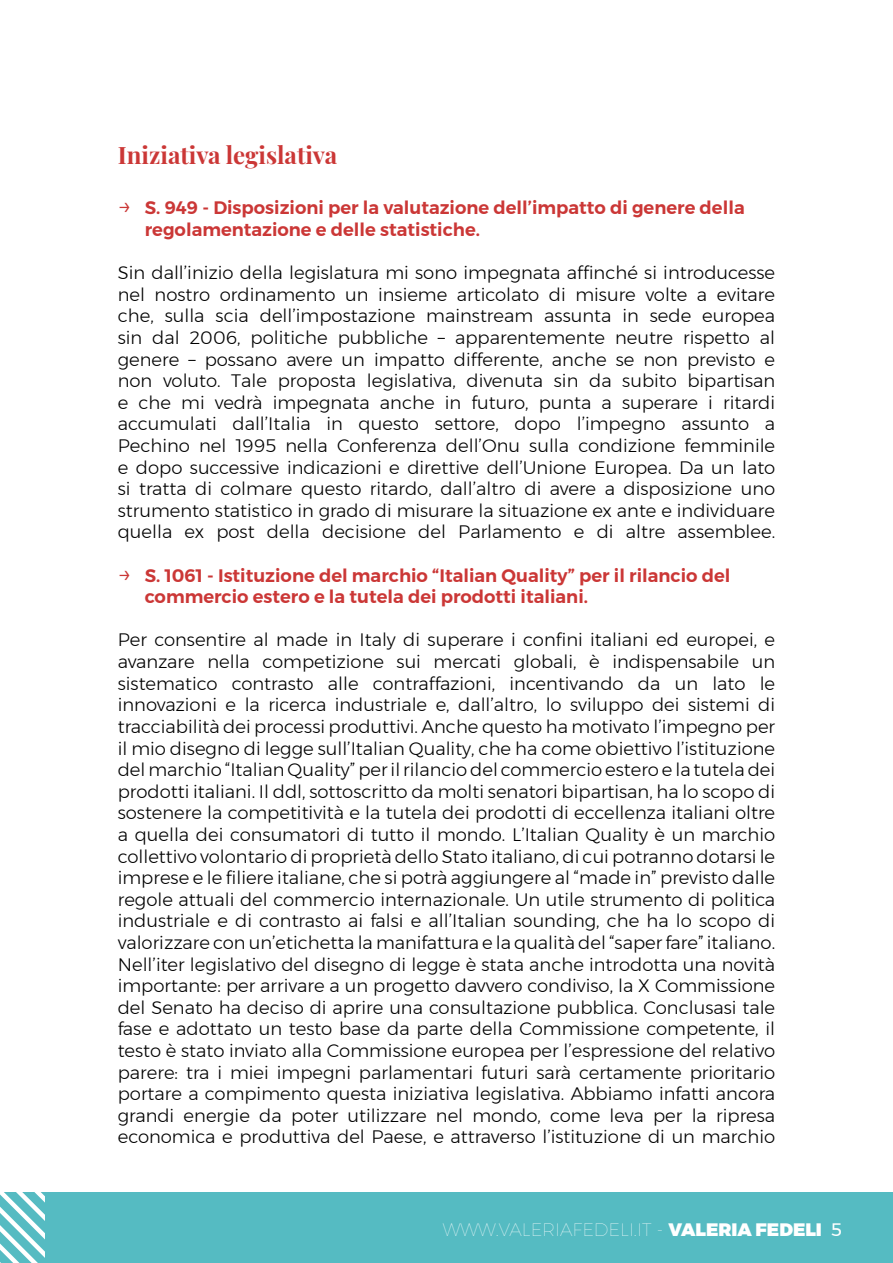
<style>
.page{position:relative;width:893px;height:1263px;background:#fff}
.page>*{position:absolute;margin:0;border:0;box-sizing:border-box;transform-origin:0 0}
.t1{font:700 24px "Playfair Display";color:#cb3736}
.t2{font:300 18px/21.6px "Montserrat";color:#000;text-align:justify}
.t3{font:600 18px/21.6px "Montserrat";color:#cb3736}
.t4{font:100 18px "Montserrat";color:#fff}
.s1{font-weight:300;font-size:24px}
.s2{font-weight:900}
.s3{font-weight:400}
</style>
<div class="page">
<div style="left:0;top:1193px;width:893px;height:70px;background:#55bbc2"></div>
<svg style="left:0;top:1192px;width:45px;height:71px"></svg>
<h1 class="t1" style="left:118px;top:136px;width:221px">Iniziativa legislativa</h1>
<p class="t3" style="left:145px;top:197px;width:601px;text-indent:-27px"><span class="s1">→</span> S. 949 - Disposizioni per la valutazione dell’impatto di genere della regolamentazione e delle statistiche.</p>
<p class="t2" style="left:118px;top:262px;width:659px">Sin dall’inizio della legislatura mi sono impegnata affinché si introducesse nel nostro ordinamento un insieme articolato di misure volte a evitare che, sulla scia dell’impostazione mainstream assunta in sede europea sin dal 2006, politiche pubbliche – apparentemente neutre rispetto al genere – possano avere un impatto differente, anche se non previsto e non voluto. Tale proposta legislativa, divenuta sin da subito bipartisan e che mi vedrà impegnata anche in futuro, punta a superare i ritardi accumulati dall’Italia in questo settore, dopo l’impegno assunto a Pechino nel 1995 nella Conferenza dell’Onu sulla condizione femminile e dopo successive indicazioni e direttive dell’Unione Europea. Da un lato si tratta di colmare questo ritardo, dall’altro di avere a disposizione uno strumento statistico in grado di misurare la situazione ex ante e individuare quella ex post della decisione del Parlamento e di altre assemblee.</p>
<p class="t3" style="left:145px;top:564px;width:587px;text-indent:-27px"><span class="s1">→</span> S. 1061 - Istituzione del marchio “Italian Quality” per il rilancio del commercio estero e la tutela dei prodotti italiani.</p>
<p class="t2" style="left:118px;top:629px;width:659px">Per consentire al made in Italy di superare i confini italiani ed europei, e avanzare nella competizione sui mercati globali, è indispensabile un sistematico contrasto alle contraffazioni, incentivando da un lato le innovazioni e la ricerca industriale e, dall’altro, lo sviluppo dei sistemi di tracciabilità dei processi produttivi. Anche questo ha motivato l’impegno per il mio disegno di legge sull’Italian Quality, che ha come obiettivo l’istituzione del marchio “Italian Quality” per il rilancio del commercio estero e la tutela dei prodotti italiani. Il ddl, sottoscritto da molti senatori bipartisan, ha lo scopo di sostenere la competitività e la tutela dei prodotti di eccellenza italiani oltre a quella dei consumatori di tutto il mondo. L’Italian Quality è un marchio collettivo volontario di proprietà dello Stato italiano, di cui potranno dotarsi le imprese e le filiere italiane, che si potrà aggiungere al “made in” previsto dalle regole attuali del commercio internazionale. Un utile strumento di politica industriale e di contrasto ai falsi e all’Italian sounding, che ha lo scopo di valorizzare con un’etichetta la manifattura e la qualità del “saper fare” italiano.<br>Nell’iter legislativo del disegno di legge è stata anche introdotta una novità importante: per arrivare a un progetto davvero condiviso, la X Commissione del Senato ha deciso di aprire una consultazione pubblica. Conclusasi tale fase e adottato un testo base da parte della Commissione competente, il testo è stato inviato alla Commissione europea per l’espressione del relativo parere: tra i miei impegni parlamentari futuri sarà certamente prioritario portare a compimento questa iniziativa legislativa. Abbiamo infatti ancora grandi energie da poter utilizzare nel mondo, come leva per la ripresa economica e produttiva del Paese, e attraverso l’istituzione di un marchio</p>
<p class="t4" style="left:443px;top:1216px;width:401px">WWW.VALERIAFEDELI.IT - <span class="s2">VALERIA FEDELI</span> <span class="s3">5</span></p>
</div>
